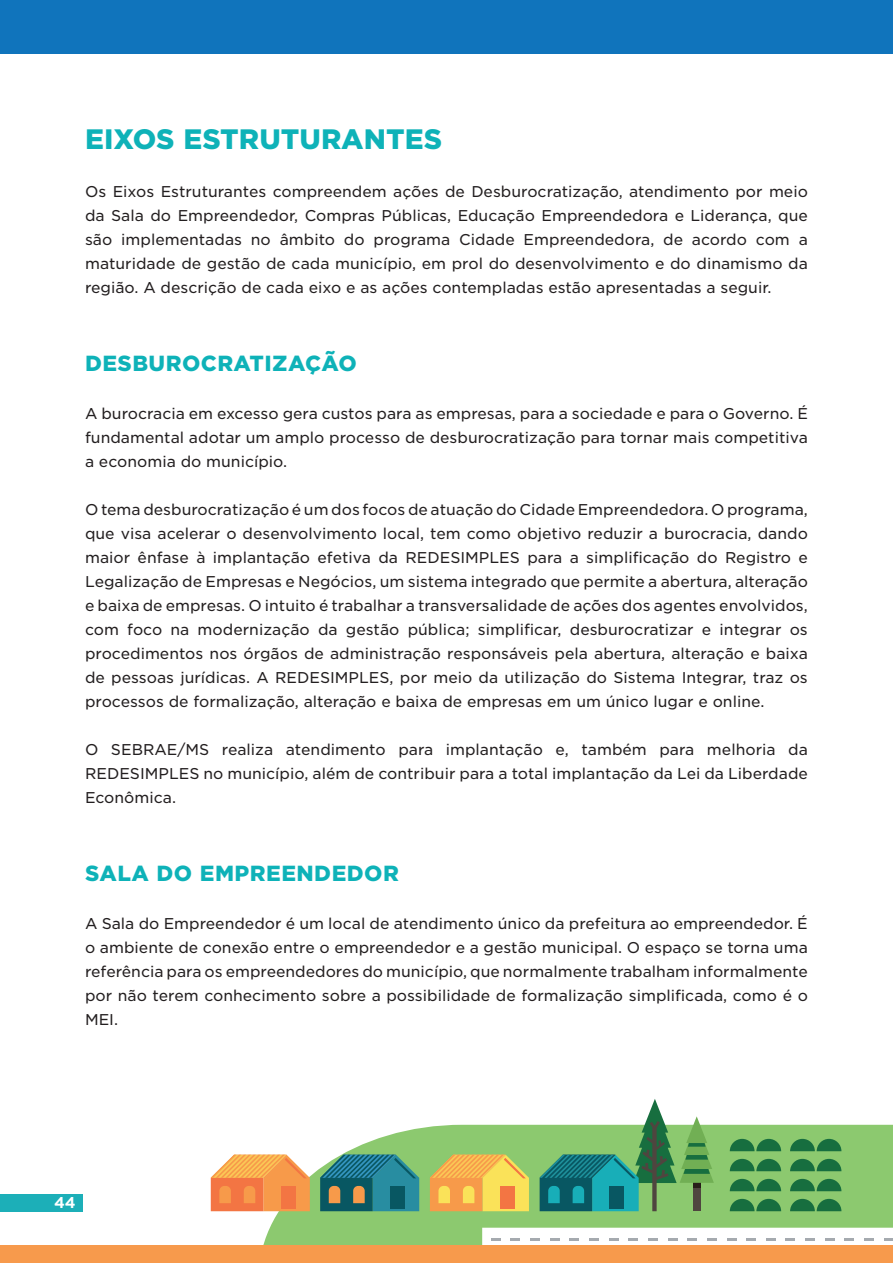
<style>
.page{position:relative;width:893px;height:1263px;background:#fff}
.page>*{position:absolute;margin:0;border:0;box-sizing:border-box;transform-origin:0 0}
.t1{font:900 27px "Gotham S Sm";color:#0eb2b8}
.t2{font:900 21px "Gotham S Sm";letter-spacing:.02em;color:#0eb2b8}
.t3{font:15px/24px "Gotham S Sm";color:#231f20;text-align:justify}
.t4{font:700 15px "Gotham S Sm";color:#fff}
</style>
<div class="page">
<svg style="left:260px;top:1125px;width:633px;height:121px;fill:#8cc96f"></svg>
<svg style="left:430px;top:1155px;width:52px;height:56px;background:#eeae50"></svg>
<svg style="left:320px;top:1155px;width:99px;height:56px;background:#357e82"></svg>
<svg style="left:211px;top:1155px;width:99px;height:56px;background:#f69c5a"></svg>
<svg style="left:540px;top:1099px;width:174px;height:36px"></svg>
<svg style="left:482px;top:1135px;width:411px;height:111px;background:#86ba7e"></svg>
<svg style="left:884px;top:1238px;width:9px;height:2px"></svg>
<svg style="left:864px;top:1238px;width:10px;height:2px"></svg>
<svg style="left:844px;top:1238px;width:10px;height:2px"></svg>
<svg style="left:825px;top:1238px;width:10px;height:2px"></svg>
<svg style="left:805px;top:1238px;width:10px;height:2px"></svg>
<svg style="left:785px;top:1238px;width:10px;height:2px"></svg>
<svg style="left:766px;top:1238px;width:10px;height:2px"></svg>
<svg style="left:746px;top:1238px;width:10px;height:2px"></svg>
<svg style="left:727px;top:1238px;width:9px;height:2px"></svg>
<svg style="left:707px;top:1238px;width:10px;height:2px"></svg>
<svg style="left:687px;top:1238px;width:10px;height:2px"></svg>
<svg style="left:668px;top:1238px;width:9px;height:2px"></svg>
<svg style="left:648px;top:1238px;width:10px;height:2px"></svg>
<svg style="left:628px;top:1238px;width:10px;height:2px"></svg>
<svg style="left:609px;top:1238px;width:9px;height:2px"></svg>
<svg style="left:589px;top:1238px;width:10px;height:2px"></svg>
<svg style="left:569px;top:1238px;width:10px;height:2px"></svg>
<svg style="left:550px;top:1238px;width:10px;height:2px"></svg>
<svg style="left:530px;top:1238px;width:10px;height:2px"></svg>
<svg style="left:510px;top:1238px;width:10px;height:2px"></svg>
<svg style="left:491px;top:1238px;width:10px;height:2px"></svg>
<div style="left:0;top:1246px;width:893px;height:17px;background:#f79a4c"></div>
<div style="left:0;top:1194px;width:83px;height:18px;background:#1cafb8"></div>
<div style="left:0;top:0;width:893px;height:54px;background:#1074bc"></div>
<h1 class="t1" style="left:85px;top:120px;width:359px">EIXOS ESTRUTURANTES</h1>
<p class="t3" style="left:85px;top:179px;width:724px">Os Eixos Estruturantes compreendem ações de Desburocratização, atendimento por meio da Sala do Empreendedor, Compras Públicas, Educação Empreendedora e Liderança, que são implementadas no âmbito do programa Cidade Empreendedora, de acordo com a maturidade de gestão de cada município, em prol do desenvolvimento e do dinamismo da região. A descrição de cada eixo e as ações contempladas estão apresentadas a seguir.</p>
<h2 class="t2" style="left:85px;top:349px;width:273px">DESBUROCRATIZAÇÃO</h2>
<p class="t3" style="left:85px;top:401px;width:724px">A burocracia em excesso gera custos para as empresas, para a sociedade e para o Governo. É fundamental adotar um amplo processo de desburocratização para tornar mais competitiva a economia do município.</p>
<p class="t3" style="left:85px;top:497px;width:724px">O tema desburocratização é um dos focos de atuação do Cidade Empreendedora. O programa, que visa acelerar o desenvolvimento local, tem como objetivo reduzir a burocracia, dando maior ênfase à implantação efetiva da REDESIMPLES para a simplificação do Registro e Legalização de Empresas e Negócios, um sistema integrado que permite a abertura, alteração e baixa de empresas. O intuito é trabalhar a transversalidade de ações dos agentes envolvidos, com foco na modernização da gestão pública; simplificar, desburocratizar e integrar os procedimentos nos órgãos de administração responsáveis pela abertura, alteração e baixa de pessoas jurídicas. A REDESIMPLES, por meio da utilização do Sistema Integrar, traz os processos de formalização, alteração e baixa de empresas em um único lugar e online.</p>
<p class="t3" style="left:85px;top:737px;width:724px">O SEBRAE/MS realiza atendimento para implantação e, também para melhoria da REDESIMPLES no município, além de contribuir para a total implantação da Lei da Liberdade Econômica.</p>
<h2 class="t2" style="left:85px;top:859px;width:315px">SALA DO EMPREENDEDOR</h2>
<p class="t3" style="left:85px;top:911px;width:724px">A Sala do Empreendedor é um local de atendimento único da prefeitura ao empreendedor. É o ambiente de conexão entre o empreendedor e a gestão municipal. O espaço se torna uma referência para os empreendedores do município, que normalmente trabalham informalmente por não terem conhecimento sobre a possibilidade de formalização simplificada, como é o MEI.</p>
<p class="t4" style="left:54px;top:1192px;width:23px">44</p>
</div>
